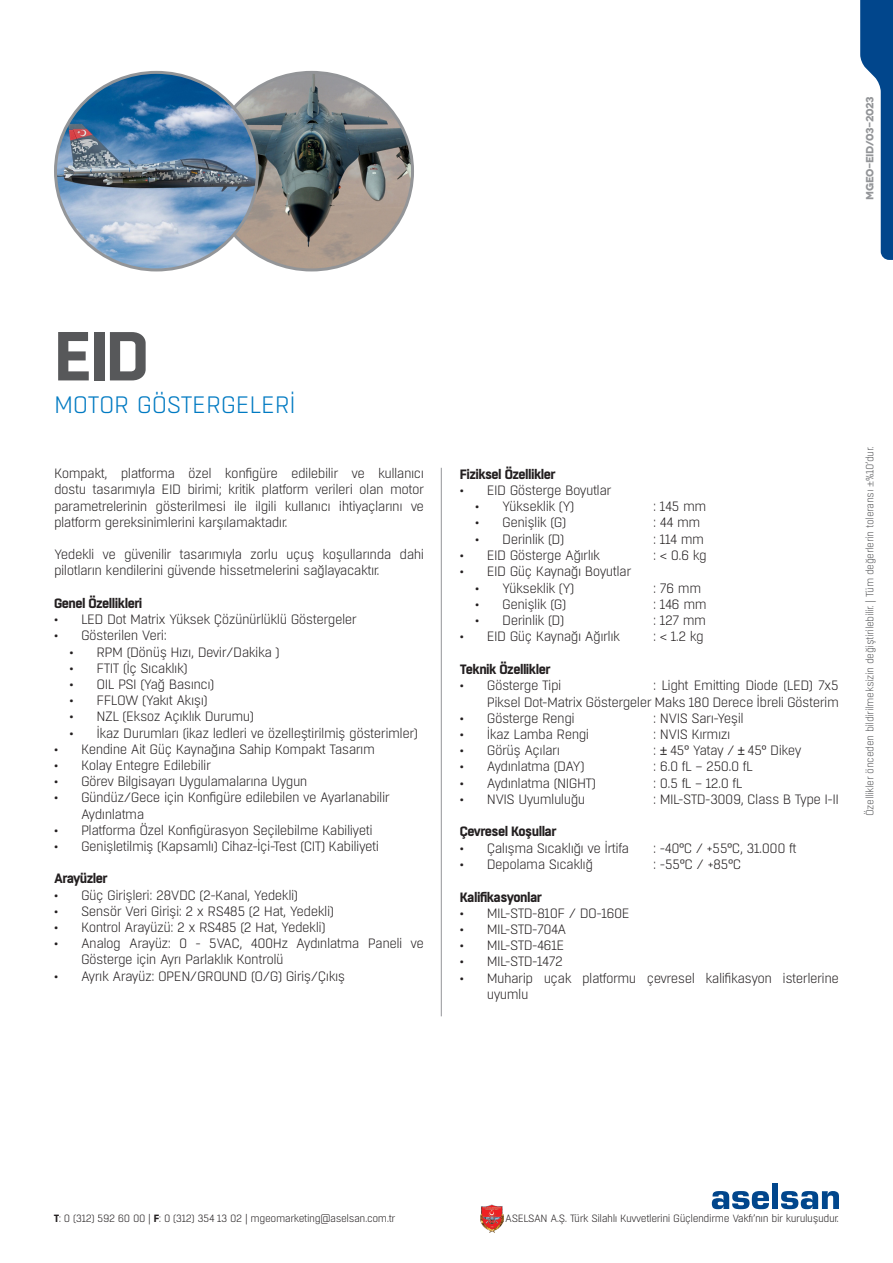
<style>
.page{position:relative;width:893px;height:1263px;background:#fff}
.page>*{position:absolute;margin:0;border:0;box-sizing:border-box;transform-origin:0 0}
.t1{font:700 69.15px "Boxed";color:#57585a}
.t2{font:300 23.7px "Boxed";letter-spacing:-.015em;color:#007ac2}
.t3{font:300 13.5px/16.2px "Boxed";letter-spacing:-.04em;color:#231f20}
.sda{font:700 13.5px "Boxed";letter-spacing:-.04em;color:#231f20}
.t4{font:300 10.5px "Boxed";letter-spacing:-.04em;color:#231f20}
.t5{font:300 10.5px "Boxed";letter-spacing:-.04em;color:#57585a}
.t6{font:700 10.5px "Novecentowide";letter-spacing:-.04em;color:#939598}
.s1{font-family:"Open Sans";font-weight:400}
.s2{font-family:"Minion Pro";font-weight:400}
.s3{font-weight:700}
</style>
<div class="page">
<img style="left:480px;top:1204px;width:23px;height:28px">
<svg style="left:712px;top:1191px;width:57px;height:18px"></svg>
<div style="left:772px;top:1183px;width:6px;height:26px;background:#01468c"></div>
<svg style="left:781px;top:1191px;width:58px;height:18px"></svg>
<svg style="left:860px;top:0;width:33px;height:260px"></svg>
<img style="left:257px;top:72px;width:156px;height:198px">
<img style="left:56px;top:72px;width:201px;height:198px">
<hr style="left:441px;top:468px;width:1px;height:548px;background:#939598">
<p class="t6" style="left:863px;top:200px;width:105px;rotate:-90deg">MGEO-EID/03-2023</p>
<p class="t1" style="left:54px;top:310px;width:97px">EID</p>
<p class="t2" style="left:54px;top:390px;width:243px">MOTOR GÖSTERGELERİ</p>
<p class="t3" style="left:54px;top:465px;width:372px;text-align:justify">Kompakt, platforma özel konfigüre edilebilir ve kullanıcı dostu tasarımıyla EID birimi; kritik platform verileri olan motor parametrelerinin gösterilmesi ile ilgili kullanıcı ihtiyaçlarını ve platform gereksinimlerini karşılamaktadır.</p>
<p class="t3" style="left:54px;top:546px;width:372px">Yedekli ve güvenilir tasarımıyla zorlu uçuş koşullarında dahi pilotların kendilerini güvende hissetmelerini sağlayacaktır.</p>
<p class="sda" style="left:54px;top:594px;width:90px">Genel Özellikleri</p>
<p class="t3" style="left:54px;top:612px;width:304px">• LED Dot Matrix Yüksek Çözünürlüklü Göstergeler</p>
<p class="t3" style="left:54px;top:628px;width:114px">• Gösterilen Veri:</p>
<p class="t3" style="left:70px;top:644px;width:212px">• RPM (Dönüş Hızı, Devir/Dakika )</p>
<p class="t3" style="left:70px;top:660px;width:120px">• FTIT (İç Sıcaklık)</p>
<p class="t3" style="left:70px;top:676px;width:146px">• OIL PSI (Yağ Basıncı)</p>
<p class="t3" style="left:70px;top:693px;width:140px">• FFLOW (Yakıt Akışı)</p>
<p class="t3" style="left:70px;top:709px;width:186px">• NZL (Eksoz Açıklık Durumu)</p>
<p class="t3" style="left:70px;top:725px;width:350px">• İkaz Durumları (ikaz ledleri ve özelleştirilmiş gösterimler)</p>
<p class="t3" style="left:54px;top:741px;width:322px">• Kendine Ait Güç Kaynağına Sahip Kompakt Tasarım</p>
<p class="t3" style="left:54px;top:757px;width:159px">• Kolay Entegre Edilebilir</p>
<p class="t3" style="left:54px;top:774px;width:255px">• Görev Bilgisayarı Uygulamalarına Uygun</p>
<p class="t3" style="left:81px;top:790px;width:310px;text-indent:-27px">• Gündüz/Gece için Konfigüre edilebilen ve Ayarlanabilir<br>Aydınlatma</p>
<p class="t3" style="left:54px;top:822px;width:320px">• Platforma Özel Konfigürasyon Seçilebilme Kabiliyeti</p>
<p class="t3" style="left:54px;top:838px;width:327px">• Genişletilmiş (Kapsamlı) Cihaz-İçi-Test (CIT) Kabiliyeti</p>
<p class="sda" style="left:54px;top:870px;width:55px">Arayüzler</p>
<p class="t3" style="left:54px;top:887px;width:245px">• Güç Girişleri: 28VDC (2-Kanal, Yedekli)</p>
<p class="t3" style="left:54px;top:903px;width:281px">• Sensör Veri Girişi: 2 x RS485 (2 Hat, Yedekli)</p>
<p class="t3" style="left:54px;top:919px;width:273px">• Kontrol Arayüzü: 2 x RS485 (2 Hat, Yedekli)</p>
<p class="t3" style="left:81px;top:936px;width:345px;text-indent:-27px">• Analog Arayüz: 0 - 5VAC, 400Hz Aydınlatma Paneli ve<br>Gösterge için Ayrı Parlaklık Kontrolü</p>
<p class="t3" style="left:54px;top:968px;width:293px">• Ayrık Arayüz: OPEN/GROUND (O/G) Giriş/Çıkış</p>
<p class="sda" style="left:460px;top:465px;width:97px">Fiziksel Özellikler</p>
<p class="t3" style="left:460px;top:482px;width:153px">• EID Gösterge Boyutlar</p>
<p class="t3" style="left:475px;top:498px;width:101px">• Yükseklik (Y)</p>
<p class="t3" style="left:653px;top:498px;width:55px">: 145 mm</p>
<p class="t3" style="left:475px;top:515px;width:92px">• Genişlik (G)</p>
<p class="t3" style="left:653px;top:515px;width:49px">: 44 mm</p>
<p class="t3" style="left:475px;top:531px;width:90px">• Derinlik (D)</p>
<p class="t3" style="left:653px;top:531px;width:52px">: 114 mm</p>
<p class="t3" style="left:460px;top:547px;width:142px">• EID Gösterge Ağırlık</p>
<p class="t3" style="left:653px;top:547px;width:55px">: &lt; 0.6 kg</p>
<p class="t3" style="left:460px;top:564px;width:173px">• EID Güç Kaynağı Boyutlar</p>
<p class="t3" style="left:475px;top:580px;width:101px">• Yükseklik (Y)</p>
<p class="t3" style="left:653px;top:580px;width:50px">: 76 mm</p>
<p class="t3" style="left:475px;top:596px;width:92px">• Genişlik (G)</p>
<p class="t3" style="left:653px;top:596px;width:55px">: 146 mm</p>
<p class="t3" style="left:475px;top:612px;width:90px">• Derinlik (D)</p>
<p class="t3" style="left:653px;top:612px;width:54px">: 127 mm</p>
<p class="t3" style="left:460px;top:629px;width:162px">• EID Güç Kaynağı Ağırlık</p>
<p class="t3" style="left:653px;top:629px;width:52px">: &lt; 1.2 kg</p>
<p class="sda" style="left:460px;top:660px;width:92px">Teknik Özellikler</p>
<p class="t3" style="left:460px;top:678px;width:103px">• Gösterge Tipi</p>
<p class="t3" style="left:487px;top:678px;width:354px;text-align:right">: Light Emitting Diode (LED) 7x5<br>Piksel Dot-Matrix Göstergeler Maks 180 Derece İbreli Gösterim</p>
<p class="t3" style="left:460px;top:710px;width:117px">• Gösterge Rengi</p>
<p class="t3" style="left:653px;top:710px;width:92px">: NVIS Sarı-Yeşil</p>
<p class="t3" style="left:460px;top:726px;width:131px">• İkaz Lamba Rengi</p>
<p class="t3" style="left:653px;top:726px;width:79px">: NVIS Kırmızı</p>
<p class="t3" style="left:460px;top:742px;width:102px">• Görüş Açıları</p>
<p class="t3" style="left:653px;top:742px;width:150px">: <span class="s1">±</span> 45° Yatay / <span class="s1">±</span> 45° Dikey</p>
<p class="t3" style="left:460px;top:759px;width:126px">• Aydınlatma (DAY)</p>
<p class="t3" style="left:653px;top:759px;width:101px">: 6.0 fL – 250.0 fL</p>
<p class="t3" style="left:460px;top:775px;width:138px">• Aydınlatma (NIGHT)</p>
<p class="t3" style="left:653px;top:775px;width:91px">: 0.5 fL – 12.0 fL</p>
<p class="t3" style="left:460px;top:791px;width:127px">• NVIS Uyumluluğu</p>
<p class="t3" style="left:653px;top:791px;width:187px">: MIL-STD-3009, Class B Type I-II</p>
<p class="sda" style="left:460px;top:823px;width:98px">Çevresel Koşullar</p>
<p class="t3" style="left:460px;top:840px;width:171px">• Çalışma Sıcaklığı ve İrtifa</p>
<p class="t3" style="left:653px;top:840px;width:145px">: -40°C / +55°C, 31.000 ft</p>
<p class="t3" style="left:460px;top:856px;width:135px">• Depolama Sıcaklığ</p>
<p class="t3" style="left:653px;top:856px;width:90px">: -55°C / +85°C</p>
<p class="sda" style="left:460px;top:888px;width:84px">Kalifikasyonlar</p>
<p class="t3" style="left:460px;top:905px;width:172px">• MIL-STD-810F / DO-160E</p>
<p class="t3" style="left:460px;top:921px;width:108px">• MIL-STD-704A</p>
<p class="t3" style="left:460px;top:937px;width:106px">• MIL-STD-461E</p>
<p class="t3" style="left:460px;top:954px;width:105px">• MIL-STD-1472</p>
<p class="t3" style="left:487px;top:970px;width:354px;text-indent:-27px">• Muharip uçak platformu çevresel kalifikasyon isterlerine uyumlu</p>
<p class="t5" style="left:863px;top:816px;width:371px;rotate:-90deg">Özellikler önceden bildirilmeksizin değiştirilebilir. | Tüm değerlerin toleransı <span class="s2">±</span>%10’dur.</p>
<p class="t4" style="left:54px;top:1212px;width:343px"><span class="s3">T</span>: 0 (312) 592 60 00 | <span class="s3">F</span>: 0 (312) 354 13 02 | mgeomarketing@aselsan.com.tr</p>
<p class="t4" style="left:505px;top:1212px;width:335px">ASELSAN A.Ş. Türk Silahlı Kuvvetlerini Güçlendirme Vakfı’nın bir kuruluşudur.</p>
</div>
